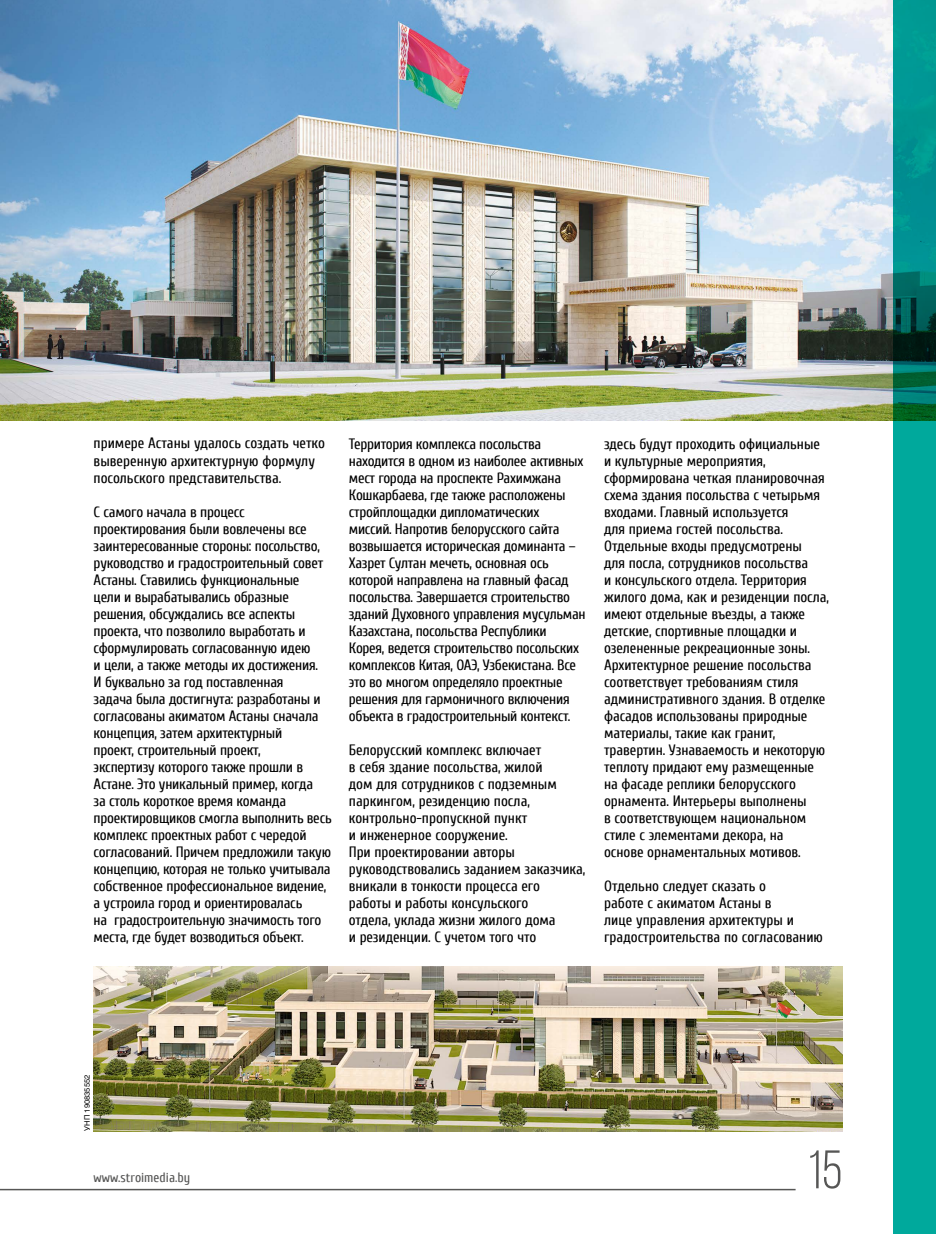
<style>
.page{position:relative;width:936px;height:1234px;background:#fff}
.page>*{position:absolute;margin:0;border:0;box-sizing:border-box;transform-origin:0 0}
.t1{font:54px "Bebas Neue";color:#565655}
.t2{font:15px/17px "Cuprum";letter-spacing:-.015em;color:#000}
.t3{font:13.5px "Cuprum";color:#565655}
.t4{font:7.5px "Helios C";color:#000}
</style>
<div class="page">
<hr style="left:0;top:1188px;width:795px;height:1px;background:#565655">
<img style="left:0;top:0;width:893px;height:421px">
<img style="left:94px;top:966px;width:748px;height:165px">
<svg style="left:893px;top:0;width:42px;height:1233px;background:#009a8f"></svg>
<p class="t2" style="left:94px;top:435px;width:233px">примере Астаны удалось создать четко выверенную архитектурную формулу посольского представительства.</p>
<p class="t2" style="left:94px;top:503px;width:240px">С самого начала в процесс проектирования были вовлечены все заинтересованные стороны: посольство, руководство и градостроительный совет Астаны. Ставились функциональные<br>цели и вырабатывались образные решения, обсуждались все аспекты проекта, что позволило выработать и сформулировать согласованную идею<br>и цели, а также методы их достижения.<br>И буквально за год поставленная<br>задача была достигнута: разработаны и согласованы акиматом Астаны сначала концепция, затем архитектурный<br>проект, строительный проект,<br>экспертизу которого также прошли в Астане. Это уникальный пример, когда<br>за столь короткое время команда проектировщиков смогла выполнить весь комплекс проектных работ с чередой согласований. Причем предложили такую концепцию, которая не только учитывала собственное профессиональное видение, а устроила город и ориентировалась<br>на градостроительную значимость того места, где будет возводиться объект.</p>
<p class="t2" style="left:349px;top:435px;width:238px">Территория комплекса посольства находится в одном из наиболее активных мест города на проспекте Рахимжана Кошкарбаева, где также расположены стройплощадки дипломатических миссий. Напротив белорусского сайта возвышается историческая доминанта – Хазрет Султан мечеть, основная ось которой направлена на главный фасад посольства. Завершается строительство зданий Духовного управления мусульман Казахстана, посольства Республики Корея, ведется строительство посольских комплексов Китая, ОАЭ, Узбекистана. Все это во многом определяло проектные решения для гармоничного включения объекта в градостроительный контекст.</p>
<p class="t2" style="left:349px;top:741px;width:238px">Белорусский комплекс включает<br>в себя здание посольства, жилой<br>дом для сотрудников с подземным паркингом, резиденцию посла, контрольно-пропускной пункт<br>и инженерное сооружение.<br>При проектировании авторы руководствовались заданием заказчика, вникали в тонкости процесса его работы и работы консульского<br>отдела, уклада жизни жилого дома<br>и резиденции. С учетом того что</p>
<p class="t2" style="left:604px;top:435px;width:226px">здесь будут проходить официальные и культурные мероприятия, сформирована четкая планировочная схема здания посольства с четырьмя входами. Главный используется<br>для приема гостей посольства.<br>Отдельные входы предусмотрены<br>для посла, сотрудников посольства<br>и консульского отдела. Территория жилого дома, как и резиденции посла, имеют отдельные въезды, а также детские, спортивные площадки и озелененные рекреационные зоны.<br>Архитектурное решение посольства соответствует требованиям стиля административного здания. В отделке фасадов использованы природные материалы, такие как гранит, травертин. Узнаваемость и некоторую теплоту придают ему размещенные на фасаде реплики белорусского орнамента. Интерьеры выполнены<br>в соответствующем национальном стиле с элементами декора, на<br>основе орнаментальных мотивов.</p>
<p class="t2" style="left:604px;top:877px;width:220px">Отдельно следует сказать о<br>работе с акиматом Астаны в<br>лице управления архитектуры и градостроительства по согласованию</p>
<p class="t4" style="left:83px;top:1130px;width:57px;rotate:-90deg">УНП 190835552</p>
<p class="t3" style="left:94px;top:1169px;width:98px">www.stroimedia.by</p>
<h1 class="t1" style="left:806px;top:1140px;width:37px">15</h1>
</div>
